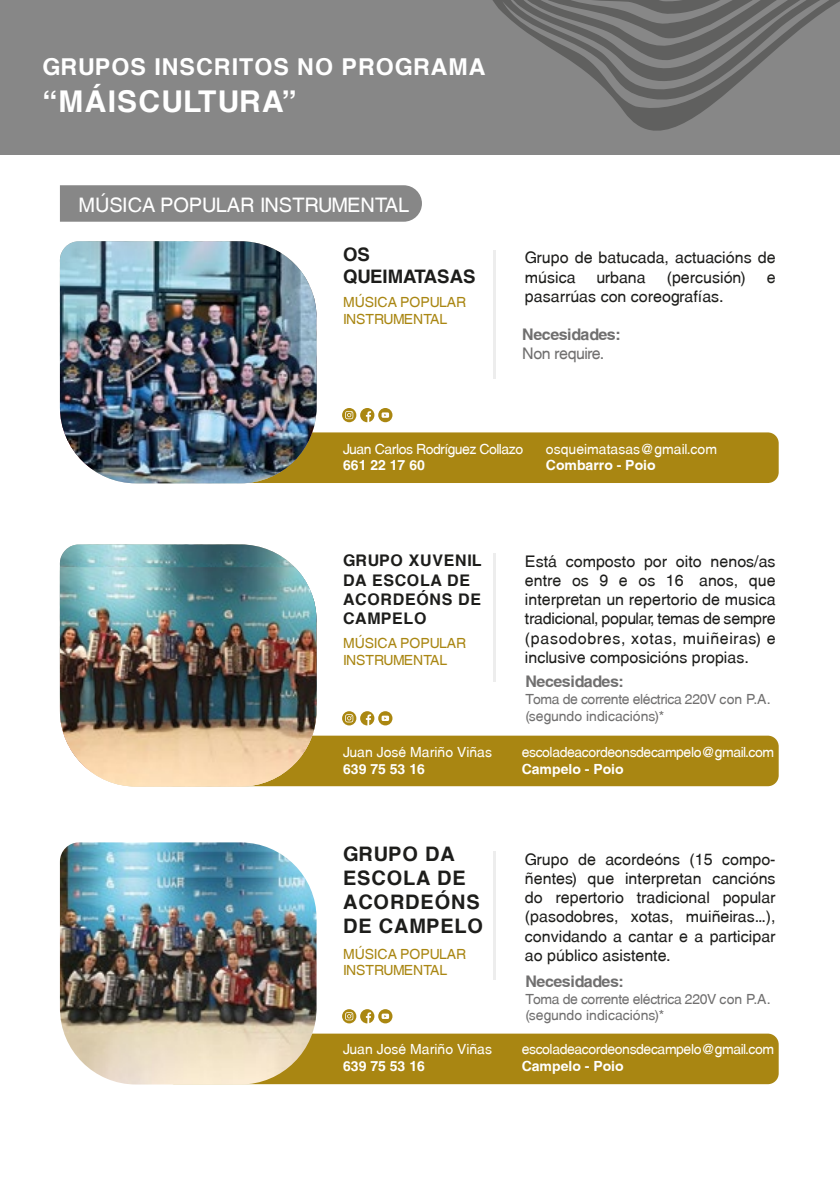
<style>
.page{position:relative;width:840px;height:1191px;background:#fff}
.page>*{position:absolute;margin:0;border:0;box-sizing:border-box;transform-origin:0 0}
.t1{font:700 30px "Mytupi";letter-spacing:.04em;color:#fff}
.t2{font:700 23.2px "Mytupi";letter-spacing:.04em;color:#fff}
.t3{font:700 20px/24px "Mytupi";letter-spacing:.04em;color:#1d1d1b}
.t4{font:20px "Mytupi";color:#fff}
.t5{font:700 18.6px/22.4px "Mytupi";color:#1d1d1b}
.t6{font:16px/19.2px "Mytupi";color:#1d1d1b;text-align:justify}
.t7{font:700 16px/19.2px "Mytupi";letter-spacing:.04em;color:#1d1d1b}
.t8{font:700 16px "Mytupi";letter-spacing:-.03em;color:#706f6f}
.t9{font:16px "Mytupi";letter-spacing:-.03em;color:#706f6f}
.t10{font:14px/16.8px "Mytupi";letter-spacing:-.03em;color:#706f6f}
.t11{font:14px "Mytupi";letter-spacing:-.03em;color:#fff}
.t12{font:14px/16.8px "Mytupi";color:#a98612}
.t13{font:700 14px "Mytupi";color:#fff}
.t14{font:14px "Mytupi";color:#fff}
</style>
<div class="page">
<div style="left:0;top:0;width:839px;height:155px;background:#878787"></div>
<div style="left:60px;top:185px;width:361px;height:37px;background:#878787"></div>
<div style="left:163px;top:432px;width:615px;height:51px;background:#a98612;border-radius:11px"></div>
<img style="left:60px;top:241px;width:256px;height:242px">
<hr style="left:493px;top:250px;width:2px;height:128px;background:#ededed">
<svg style="left:342px;top:408px;width:50px;height:14px"></svg>
<div style="left:163px;top:735px;width:615px;height:51px;background:#a98612;border-radius:11px"></div>
<img style="left:60px;top:544px;width:235px;height:23px">
<img style="left:60px;top:567px;width:256px;height:219px">
<hr style="left:493px;top:553px;width:2px;height:129px;background:#ededed">
<svg style="left:342px;top:711px;width:50px;height:14px"></svg>
<div style="left:163px;top:1033px;width:615px;height:51px;background:#a98612;border-radius:11px"></div>
<img style="left:60px;top:842px;width:256px;height:242px">
<hr style="left:493px;top:851px;width:2px;height:128px;background:#ededed">
<svg style="left:342px;top:1009px;width:50px;height:14px"></svg>
<svg style="left:492px;top:0;width:290px;height:131px"></svg>
<svg style="left:523px;top:0;width:316px;height:44px"></svg>
<h2 class="t2" style="left:42px;top:53px;width:444px">GRUPOS INSCRITOS NO PROGRAMA</h2>
<h1 class="t1" style="left:42px;top:83px;width:256px">“MÁISCULTURA”</h1>
<p class="t4" style="left:78px;top:193px;width:332px">MÚSICA POPULAR INSTRUMENTAL</p>
<p class="t5" style="left:343px;top:243px;width:134px">OS<br>QUEIMATASAS</p>
<p class="t6" style="left:524px;top:248px;width:252px">Grupo de batucada, actuacións de música</p>
<p class="t6" style="left:596px;top:267px;width:51px">urbana</p>
<p class="t6" style="left:666px;top:267px;width:81px">(percusión)</p>
<p class="t6" style="left:766px;top:267px;width:10px">e</p>
<p class="t12" style="left:343px;top:294px;width:125px">MÚSICA POPULAR</p>
<p class="t6" style="left:524px;top:286px;width:200px">pasarrúas con coreografías.</p>
<p class="t12" style="left:343px;top:311px;width:106px">INSTRUMENTAL</p>
<p class="t8" style="left:522px;top:324px;width:100px">Necesidades:</p>
<p class="t9" style="left:522px;top:344px;width:83px">Non require.</p>
<p class="t11" style="left:343px;top:440px;width:182px">Juan Carlos Rodríguez Collazo</p>
<p class="t13" style="left:343px;top:457px;width:83px">661 22 17 60</p>
<p class="t14" style="left:545px;top:440px;width:173px">osqueimatasas@gmail.com</p>
<p class="t13" style="left:545px;top:457px;width:111px">Combarro - Poio</p>
<p class="t7" style="left:343px;top:551px;width:140px">GRUPO XUVENIL<br>DA ESCOLA DE<br>ACORDEÓNS DE<br>CAMPELO</p>
<p class="t12" style="left:343px;top:635px;width:125px">MÚSICA POPULAR<br>INSTRUMENTAL</p>
<p class="t14" style="left:343px;top:743px;width:150px">Juan José Mariño Viñas</p>
<p class="t13" style="left:343px;top:760px;width:83px">639 75 53 16</p>
<p class="t3" style="left:343px;top:841px;width:141px">GRUPO DA<br>ESCOLA DE<br>ACORDEÓNS<br>DE CAMPELO</p>
<p class="t12" style="left:343px;top:945px;width:125px">MÚSICA POPULAR<br>INSTRUMENTAL</p>
<p class="t14" style="left:343px;top:1041px;width:150px">Juan José Mariño Viñas</p>
<p class="t13" style="left:343px;top:1057px;width:83px">639 75 53 16</p>
<p class="t6" style="left:524px;top:551px;width:252px">Está composto por oito nenos/as entre os 9 e os 16 anos, que interpretan un repertorio de musica tradicional, popular, temas de sempre (pasodobres, xotas, muiñeiras) e inclusive composicións propias.</p>
<p class="t8" style="left:525px;top:672px;width:100px">Necesidades:</p>
<p class="t10" style="left:525px;top:691px;width:246px">Toma de corrente eléctrica 220V con P.A. (segundo indicacións)*</p>
<p class="t11" style="left:521px;top:743px;width:254px">escoladeacordeonsdecampelo@gmail.com</p>
<p class="t13" style="left:521px;top:760px;width:103px">Campelo - Poio</p>
<p class="t6" style="left:524px;top:849px;width:252px">Grupo de acordeóns (15 compo&shy;ñentes) que interpretan cancións do repertorio tradicional popular (pasodobres, xotas, muiñeiras...), convidando a cantar e a participar ao público asistente.</p>
<p class="t8" style="left:525px;top:971px;width:100px">Necesidades:</p>
<p class="t10" style="left:525px;top:990px;width:246px">Toma de corrente eléctrica 220V con P.A. (segundo indicacións)*</p>
<p class="t11" style="left:521px;top:1041px;width:254px">escoladeacordeonsdecampelo@gmail.com</p>
<p class="t13" style="left:521px;top:1057px;width:103px">Campelo - Poio</p>
</div>
